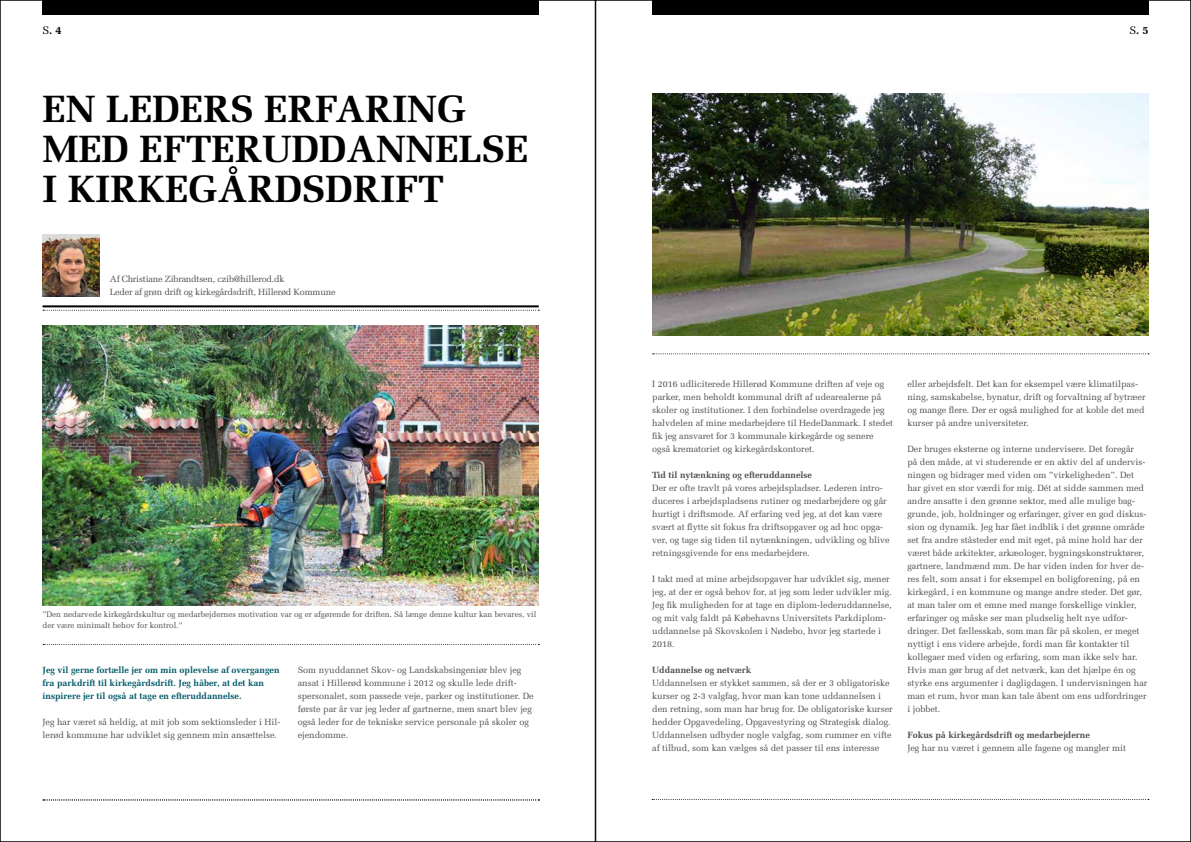
<style>
.page{position:relative;width:1191px;height:842px;background:#fff}
.page>*{position:absolute;margin:0;border:0;box-sizing:border-box;transform-origin:0 0}
.t1{font:700 38px/40px "Melior";color:#000}
.t2{font:700 11px "Melior";color:#000}
.t3{font:9px/13px "Melior";color:#4d4d4f}
.t4{font:700 9px/13px "Melior";color:#005a69}
.t5{font:700 9px "Melior";color:#4d4d4f}
.t6{font:9px/13px "Melior";letter-spacing:-.02em;color:#4d4d4f}
.t7{font:8px/11px "Melior";color:#4d4d4f}
.s1{font-weight:400}
</style>
<div class="page">
<div style="left:43px;top:0;width:496px;height:14px;background:#000"></div>
<div style="left:652px;top:0;width:496px;height:14px;background:#000"></div>
<svg style="left:43px;top:799px;width:496px;height:1px"></svg>
<svg style="left:43px;top:644px;width:496px;height:1px"></svg>
<svg style="left:652px;top:353px;width:497px;height:1px"></svg>
<hr style="left:43px;top:305px;width:496px;height:2px;background:#000">
<svg style="left:43px;top:310px;width:496px;height:1px"></svg>
<img style="left:43px;top:326px;width:496px;height:279px">
<img style="left:652px;top:94px;width:496px;height:241px">
<img style="left:43px;top:234px;width:56px;height:63px">
<svg style="left:652px;top:799px;width:497px;height:1px"></svg>
<p class="t2" style="left:43px;top:23px;width:20px"><span class="s1">S</span>. 4</p>
<p class="t2" style="left:1129px;top:23px;width:20px"><span class="s1">S</span>. 5</p>
<h1 class="t1" style="left:43px;top:89px;width:487px">EN LEDERS ERFARING<br>MED EFTERUDDANNELSE<br>I KIRKEGÅRDSDRIFT</h1>
<p class="t6" style="left:110px;top:273px;width:227px">Af Christiane Zibrandtsen, czib@hillerod.dk<br>Leder af grøn drift og kirkegårdsdrift, Hillerød Kommune</p>
<p class="t7" style="left:43px;top:608px;width:495px">”Den nedarvede kirkegårdskultur og medarbejdernes motivation var og er afgørende for driften. Så længe denne kultur kan bevares, vil der være minimalt behov for kontrol.”</p>
<p class="t4" style="left:43px;top:663px;width:239px">Jeg vil gerne fortælle jer om min oplevelse af overgangen fra parkdrift til kirkegårdsdrift. Jeg håber, at det kan inspirere jer til også at tage en efteruddannelse.</p>
<p class="t3" style="left:43px;top:715px;width:239px">Jeg har været så heldig, at mit job som sektionsleder i Hil&shy;lerød kommune har udviklet sig gennem min ansættelse.</p>
<p class="t3" style="left:298px;top:663px;width:237px">Som nyuddannet Skov- og Landskabsingeniør blev jeg ansat i Hillerød kommune i 2012 og skulle lede drift&shy;spersonalet, som passede veje, parker og institutioner. De første par år var jeg leder af gartnerne, men snart blev jeg også leder for de tekniske service personale på skoler og ejendomme.</p>
<p class="t3" style="left:652px;top:377px;width:242px">I 2016 udliciterede Hillerød Kommune driften af veje og parker, men beholdt kommunal drift af udearealerne på skoler og institutioner. I den forbindelse overdragede jeg halvdelen af mine medarbejdere til HedeDanmark. I stedet fik jeg ansvaret for 3 kommunale kirkegårde og senere også krematoriet og kirkegårdskontoret.</p>
<p class="t5" style="left:652px;top:469px;width:161px">Tid til nytænkning og efteruddannelse</p>
<p class="t3" style="left:652px;top:481px;width:239px">Der er ofte travlt på vores arbejdspladser. Lederen intro&shy;duceres i arbejdspladsens rutiner og medarbejdere og går hurtigt i driftsmode. Af erfaring ved jeg, at det kan være svært at flytte sit fokus fra driftsopgaver og ad hoc opga&shy;ver, og tage sig tiden til nytænkningen, udvikling og blive retningsgivende for ens medarbejdere.</p>
<p class="t3" style="left:652px;top:572px;width:241px">I takt med at mine arbejdsopgaver har udviklet sig, mener jeg, at der er også behov for, at jeg som leder udvikler mig.<br>Jeg fik muligheden for at tage en diplom-lederuddannelse, og mit valg faldt på Købehavns Universitets Parkdiplom&shy;uddannelse på Skovskolen i Nødebo, hvor jeg startede i 2018.</p>
<p class="t5" style="left:652px;top:664px;width:100px">Uddannelse og netværk</p>
<p class="t3" style="left:652px;top:676px;width:242px">Uddannelsen er stykket sammen, så der er 3 obligatoriske kurser og 2-3 valgfag, hvor man kan tone uddannelsen i den retning, som man har brug for. De obligatoriske kurser hedder Opgavedeling, Opgavestyring og Strategisk dialog.<br>Uddannelsen udbyder nogle valgfag, som rummer en vifte af tilbud, som kan vælges så det passer til ens interesse</p>
<p class="t3" style="left:907px;top:377px;width:240px">eller arbejdsfelt. Det kan for eksempel være klimatilpas&shy;ning, samskabelse, bynatur, drift og forvaltning af bytræer og mange flere. Der er også mulighed for at koble det med kurser på andre universiteter.</p>
<p class="t3" style="left:907px;top:442px;width:241px">Der bruges eksterne og interne undervisere. Det foregår<br>på den måde, at vi studerende er en aktiv del af undervis&shy;ningen og bidrager med viden om ”virkeligheden”. Det har givet en stor værdi for mig. Dét at sidde sammen med andre ansatte i den grønne sektor, med alle mulige bag&shy;grunde, job, holdninger og erfaringer, giver en god diskus&shy;sion og dynamik. Jeg har fået indblik i det grønne område set fra andre ståsteder end mit eget, på mine hold har der været både arkitekter, arkæologer, bygningskonstruktører, gartnere, landmænd mm. De har viden inden for hver de&shy;res felt, som ansat i for eksempel en boligforening, på en kirkegård, i en kommune og mange andre steder. Det gør, at man taler om et emne med mange forskellige vinkler, erfaringer og måske ser man pludselig helt nye udfor&shy;dringer. Det fællesskab, som man får på skolen, er meget nyttigt i ens videre arbejde, fordi man får kontakter til kollegaer med viden og erfaring, som man ikke selv har.<br>Hvis man gør brug af det netværk, kan det hjælpe én og styrke ens argumenter i dagligdagen. I undervisningen har man et rum, hvor man kan tale åbent om ens udfordringer i jobbet.</p>
<p class="t5" style="left:907px;top:729px;width:184px">Fokus på kirkegårdsdrift og medarbejderne</p>
<p class="t3" style="left:907px;top:741px;width:220px">Jeg har nu været i gennem alle fagene og mangler mit</p>
</div>
